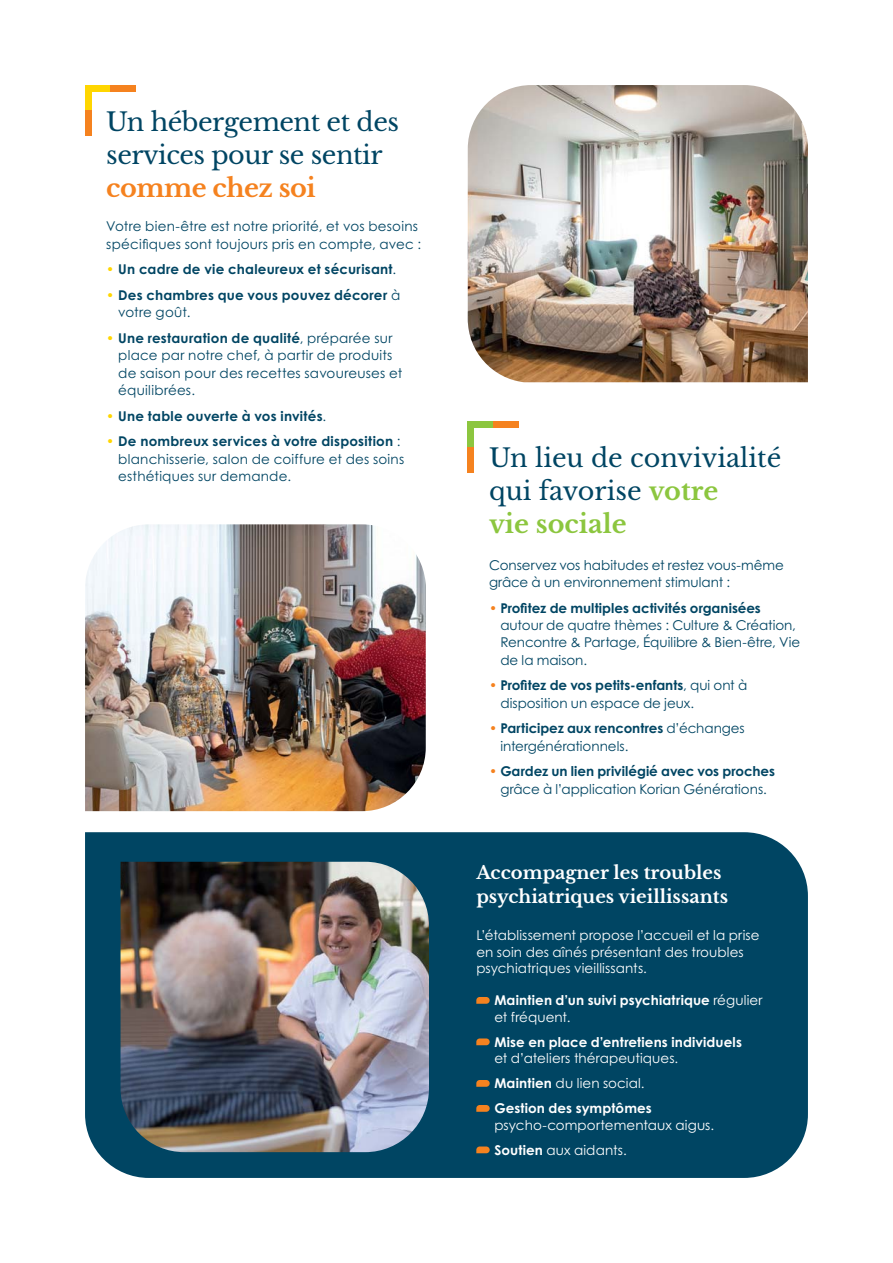
<style>
.page{position:relative;width:893px;height:1263px;background:#fff}
.page>*{position:absolute;margin:0;border:0;box-sizing:border-box;transform-origin:0 0}
.t1{font:25.5px/33px "Libre Baskerville";color:#004563}
.t2{font:25.5px/33px "Libre Baskerville";letter-spacing:-.02em;color:#004563}
.t3{font:700 25.5px "Libre Baskerville";letter-spacing:-.02em;color:#f5821f}
.t4{font:700 18px/24px "Libre Baskerville";color:#fff}
.t5{font:13.5px/17.2px "Century Gothic Std";color:#004563}
.t6{font:13.5px/25px "Century Gothic Std";letter-spacing:.005em;color:#fff}
.t7{font:700 13.5px/17.2px "Century Gothic Std";letter-spacing:.015em;color:#004563}
.t8{font:700 13.5px/16.5px "Century Gothic Std";letter-spacing:.01em;color:#fff}
.s1{font-weight:400;color:#ffd600}
.s2{font-weight:400}
.s3{color:#ffd600}
.s4{font-weight:700}
.s5{font-weight:700;color:#8cc63f}
.s6{color:#f5821f}
</style>
<div class="page">
<img style="left:468px;top:85px;width:340px;height:297px">
<div style="left:85px;top:85px;width:6px;height:26px;background:#ffd600"></div>
<div style="left:85px;top:110px;width:6px;height:26px;background:#f5821f"></div>
<div style="left:85px;top:85px;width:26px;height:6px;background:#ffd600"></div>
<div style="left:111px;top:85px;width:25px;height:6px;background:#f5821f"></div>
<div style="left:468px;top:421px;width:6px;height:26px;background:#8cc63f"></div>
<div style="left:468px;top:447px;width:6px;height:25px;background:#f5821f"></div>
<div style="left:468px;top:421px;width:25px;height:7px;background:#8cc63f"></div>
<div style="left:493px;top:421px;width:26px;height:7px;background:#f5821f"></div>
<img style="left:85px;top:524px;width:341px;height:287px">
<div style="left:85px;top:832px;width:723px;height:346px;background:#004563"></div>
<svg style="left:476px;top:997px;width:14px;height:7px"></svg>
<svg style="left:476px;top:1038px;width:14px;height:7px"></svg>
<svg style="left:476px;top:1080px;width:14px;height:7px"></svg>
<svg style="left:476px;top:1105px;width:14px;height:7px"></svg>
<svg style="left:476px;top:1146px;width:14px;height:7px"></svg>
<img style="left:121px;top:862px;width:308px;height:290px">
<h1 class="t2" style="left:106px;top:107px;width:294px">Un hébergement et des services pour se sentir</h1>
<h1 class="t3" style="left:106px;top:173px;width:211px">comme chez soi</h1>
<p class="t5" style="left:106px;top:219px;width:316px">Votre bien-être est notre priorité, et vos besoins spécifiques sont toujours pris en compte, avec :</p>
<p class="t7" style="left:106px;top:262px;width:291px"><span class="s1">•</span> Un cadre de vie chaleureux et sécurisant<span class="s2">.</span></p>
<p class="t7" style="left:118px;top:288px;width:284px;text-indent:-12px"><span class="s1">•</span> Des chambres que vous pouvez décorer <span class="s2">à votre goût.</span></p>
<p class="t5" style="left:118px;top:331px;width:285px;text-indent:-12px"><span class="s3">•</span> <span class="s4">Une restauration de qualité</span>, préparée sur place par notre chef, à partir de produits de saison pour des recettes savoureuses et équilibrées.</p>
<p class="t7" style="left:106px;top:409px;width:222px"><span class="s1">•</span> Une table ouverte à vos invités<span class="s2">.</span></p>
<p class="t5" style="left:118px;top:434px;width:288px;text-indent:-12px"><span class="s3">•</span> <span class="s4">De nombreux services à votre disposition</span> : blanchisserie, salon de coiffure et des soins esthétiques sur demande.</p>
<h1 class="t1" style="left:489px;top:443px;width:294px">Un lieu de convivialité qui favorise <span class="s5">votre<br>vie sociale</span></h1>
<p class="t5" style="left:489px;top:558px;width:296px">Conservez vos habitudes et restez vous-même grâce à un environnement stimulant :</p>
<p class="t5" style="left:500px;top:601px;width:301px;text-indent:-11px"><span class="s6">•</span> <span class="s4">Profitez de multiples activités organisées </span>autour de quatre thèmes : Culture &amp; Création, Rencontre &amp; Partage, Équilibre &amp; Bien-être, Vie de la maison.</p>
<p class="t5" style="left:500px;top:678px;width:248px;text-indent:-11px"><span class="s6">•</span> <span class="s4">Profitez de vos petits-enfants</span>, qui ont à disposition un espace de jeux.</p>
<p class="t5" style="left:500px;top:721px;width:246px;text-indent:-11px"><span class="s6">•</span> <span class="s4">Participez aux rencontres</span> d’échanges intergénérationnels.</p>
<p class="t5" style="left:489px;top:764px;width:287px;text-align:center"><span class="s6">•</span> <span class="s4">Gardez un lien privilégié avec vos proches </span>grâce à l’application Korian Générations.</p>
<h2 class="t4" style="left:476px;top:861px;width:253px">Accompagner les troubles psychiatriques vieillissants</h2>
<p class="t6" style="left:476px;top:929px;width:285px;line-height:16.5px">L’établissement propose l’accueil et la prise en soin des aînés présentant des troubles psychiatriques vieillissants.</p>
<p class="t8" style="left:494px;top:994px;width:270px">Maintien d’un suivi psychiatrique <span class="s2">régulier et fréquent.</span></p>
<p class="t8" style="left:494px;top:1035px;width:249px">Mise en place d’entretiens individuels</p>
<p class="t6" style="left:494px;top:1048px;width:186px">et d’ateliers thérapeutiques.<br><span class="s4">Maintien</span> du lien social.<br><span class="s4">Gestion des symptômes</span></p>
<p class="t6" style="left:494px;top:1114px;width:221px">psycho-comportementaux aigus.<br><span class="s4">Soutien</span> aux aidants.</p>
</div>
